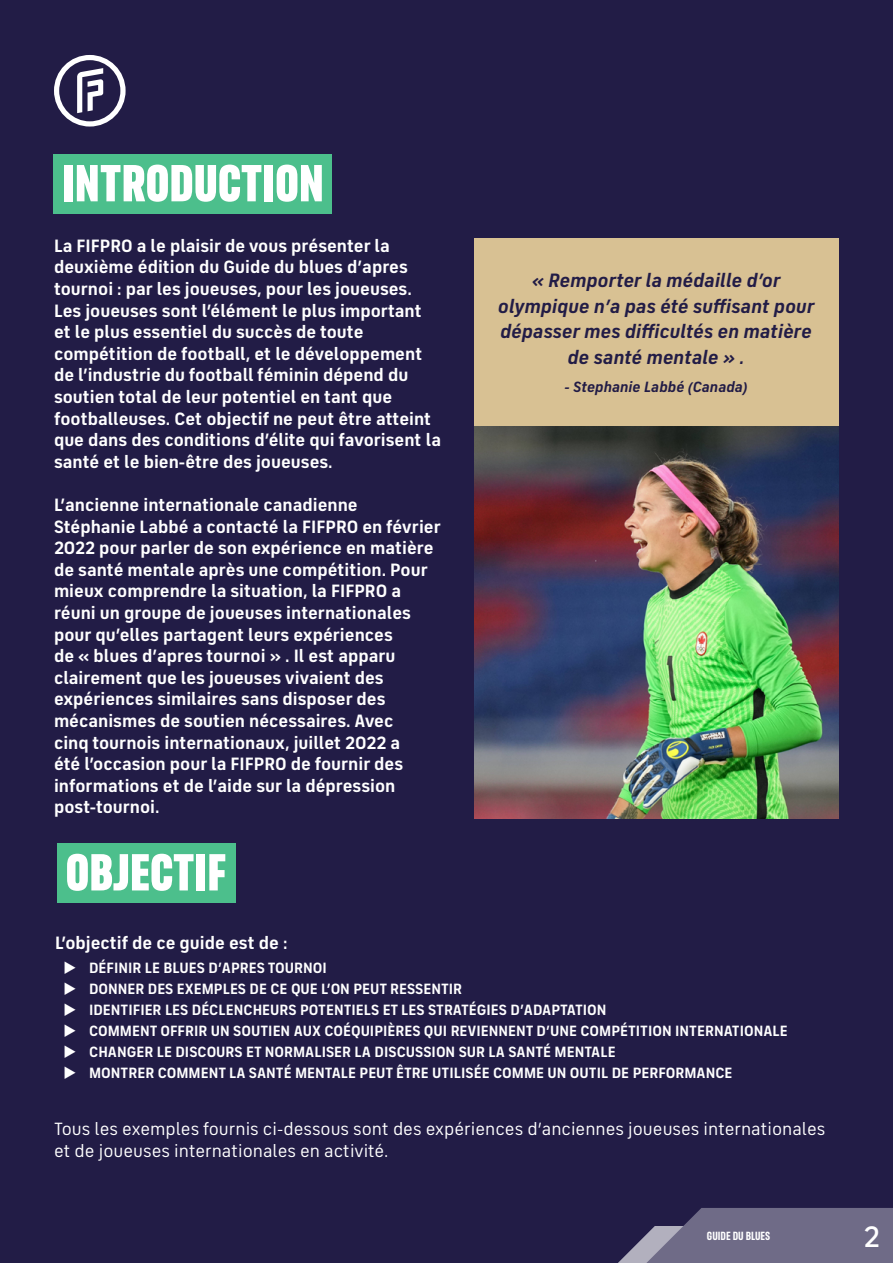
<style>
.page{position:relative;width:893px;height:1263px;background:#221c46}
.page>*{position:absolute;margin:0;border:0;box-sizing:border-box;transform-origin:0 0}
.t1{font:900 52.5px "FS Industrie Cd";color:#fff}
.t2{font:500 30px "FS Industrie";color:#fff}
.t3{font:italic 700 19.5px/25.5px "FS Industrie";color:#221c46;text-align:center}
.t4{font:700 18px/21.6px "FS Industrie";color:#fff}
.t5{font:18px/21.6px "FS Industrie";color:#fff}
.t6{font:700 15px/21px "FS Industrie";color:#fff}
.t7{font:italic 700 15px "FS Industrie";color:#221c46}
.t8{font:700 12px "FS Industrie Cd";color:#fff}
</style>
<div class="page">
<svg style="left:618px;top:1208px;width:275px;height:55px;background:#696582"></svg>
<div style="left:474px;top:238px;width:365px;height:189px;background:#d8c193"></div>
<div style="left:54px;top:154px;width:278px;height:59px;background:#4cbf8c"></div>
<svg style="left:54px;top:55px;width:72px;height:72px"></svg>
<div style="left:57px;top:843px;width:178px;height:59px;background:#4cbf8c"></div>
<img style="left:474px;top:427px;width:365px;height:392px">
<h1 class="t1" style="left:62px;top:150px;width:263px">INTRODUCTION</h1>
<p class="t4" style="left:54px;top:235px;width:389px">La FIFPRO a le plaisir de vous présenter la deuxième édition du Guide du blues d’apres tournoi : par les joueuses, pour les joueuses.<br>Les joueuses sont l’élément le plus important et le plus essentiel du succès de toute compétition de football, et le développement de l’industrie du football féminin dépend du soutien total de leur potentiel en tant que footballeuses. Cet objectif ne peut être atteint que dans des conditions d’élite qui favorisent la santé et le bien-être des joueuses.</p>
<p class="t4" style="left:54px;top:494px;width:388px">L’ancienne internationale canadienne Stéphanie Labbé a contacté la FIFPRO en février 2022 pour parler de son expérience en matière de santé mentale après une compétition. Pour mieux comprendre la situation, la FIFPRO a réuni un groupe de joueuses internationales pour qu’elles partagent leurs expériences<br>de « blues d’apres tournoi » . Il est apparu clairement que les joueuses vivaient des expériences similaires sans disposer des mécanismes de soutien nécessaires. Avec<br>cinq tournois internationaux, juillet 2022 a<br>été l’occasion pour la FIFPRO de fournir des informations et de l’aide sur la dépression post-tournoi.</p>
<h1 class="t1" style="left:66px;top:839px;width:162px">OBJECTIF</h1>
<p class="t3" style="left:498px;top:268px;width:318px">« Remporter la médaille d’or olympique n’a pas été suffisant pour dépasser mes difficultés en matière de santé mentale » .</p>
<p class="t7" style="left:565px;top:378px;width:185px">- Stephanie Labbé (Canada)</p>
<p class="t4" style="left:55px;top:931px;width:234px">L’objectif de ce guide est de :</p>
<p class="t6" style="left:89px;top:957px;width:700px">DÉFINIR LE BLUES D’APRES TOURNOI<br>DONNER DES EXEMPLES DE CE QUE L’ON PEUT RESSENTIR<br>IDENTIFIER LES DÉCLENCHEURS POTENTIELS ET LES STRATÉGIES D’ADAPTATION<br>COMMENT OFFRIR UN SOUTIEN AUX COÉQUIPIÈRES QUI REVIENNENT D’UNE COMPÉTITION INTERNATIONALE CHANGER LE DISCOURS ET NORMALISER LA DISCUSSION SUR LA SANTÉ MENTALE<br>MONTRER COMMENT LA SANTÉ MENTALE PEUT ÊTRE UTILISÉE COMME UN OUTIL DE PERFORMANCE</p>
<p class="t5" style="left:54px;top:1118px;width:773px">Tous les exemples fournis ci-dessous sont des expériences d’anciennes joueuses internationales et de joueuses internationales en activité.</p>
<p class="t8" style="left:707px;top:1228px;width:65px">GUIDE DU BLUES</p>
<h2 class="t2" style="left:863px;top:1218px;width:18px">2</h2>
</div>
